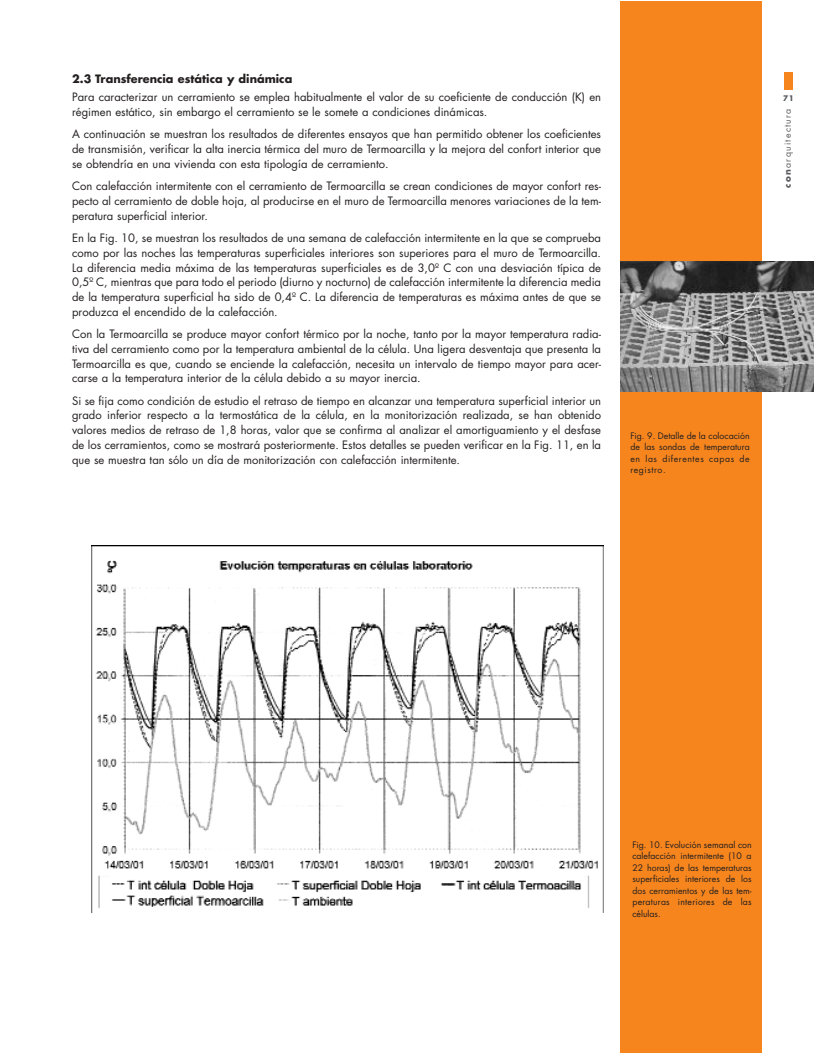
<style>
.page{position:relative;width:815px;height:1053px;background:#fff}
.page>*{position:absolute;margin:0;border:0;box-sizing:border-box;transform-origin:0 0}
.t1{font:11.25px/14.8px "Futura";color:#231f1f;text-align:justify}
.t2{font:700 11.25px "Futura";color:#231f1f}
.t3{font:8.75px/11.5px "Futura";letter-spacing:.025em;color:#231f1f;text-align:justify}
.t4{font:8.75px "Futura";letter-spacing:.15em;color:#57585b}
.t5{font:700 7.5px "Futura";color:#57585b}
.s1{font-weight:700}
</style>
<div class="page">
<div style="left:784px;top:72px;width:9px;height:18px;background:#f6851e"></div>
<div style="left:620px;top:1px;width:142px;height:1051px;background:#f6851e"></div>
<img style="left:620px;top:262px;width:194px;height:129px">
<img style="left:91px;top:545px;width:512px;height:368px">
<p class="t2" style="left:72px;top:73px;width:222px">2.3 Transferencia estática y dinámica</p>
<p class="t1" style="left:72px;top:91px;width:531px">Para caracterizar un cerramiento se emplea habitualmente el valor de su coeficiente de conducción (K) en régimen estático, sin embargo el cerramiento se le somete a condiciones dinámicas.</p>
<p class="t1" style="left:72px;top:128px;width:531px">A continuación se muestran los resultados de diferentes ensayos que han permitido obtener los coeficientes de transmisión, verificar la alta inercia térmica del muro de Termoarcilla y la mejora del confort interior que se obtendría en una vivienda con esta tipología de cerramiento.</p>
<p class="t1" style="left:72px;top:179px;width:531px">Con calefacción intermitente con el cerramiento de Termoarcilla se crean condiciones de mayor confort res&shy;pecto al cerramiento de doble hoja, al producirse en el muro de Termoarcilla menores variaciones de la tem&shy;peratura superficial interior.</p>
<p class="t1" style="left:72px;top:231px;width:531px">En la Fig. 10, se muestran los resultados de una semana de calefacción intermitente en la que se comprueba como por las noches las temperaturas superficiales interiores son superiores para el muro de Termoarcilla.<br>La diferencia media máxima de las temperaturas superficiales es de 3,0º C con una desviación típica de 0,5º C, mientras que para todo el periodo (diurno y nocturno) de calefacción intermitente la diferencia media de la temperatura superficial ha sido de 0,4º C. La diferencia de temperaturas es máxima antes de que se produzca el encendido de la calefacción.</p>
<p class="t1" style="left:72px;top:327px;width:531px">Con la Termoarcilla se produce mayor confort térmico por la noche, tanto por la mayor temperatura radia&shy;tiva del cerramiento como por la temperatura ambiental de la célula. Una ligera desventaja que presenta la Termoarcilla es que, cuando se enciende la calefacción, necesita un intervalo de tiempo mayor para acer&shy;carse a la temperatura interior de la célula debido a su mayor inercia.</p>
<p class="t1" style="left:72px;top:394px;width:531px">Si se fija como condición de estudio el retraso de tiempo en alcanzar una temperatura superficial interior un grado inferior respecto a la termostática de la célula, en la monitorización realizada, se han obtenido valores medios de retraso de 1,8 horas, valor que se confirma al analizar el amortiguamiento y el desfase de los cerramientos, como se mostrará posteriormente. Estos detalles se pueden verificar en la Fig. 11, en la que se muestra tan sólo un día de monitorización con calefacción intermitente.</p>
<p class="t3" style="left:630px;top:431px;width:121px">Fig. 9. Detalle de la colocación de las sondas de temperatura en las diferentes capas de registro.</p>
<p class="t5" style="left:783px;top:95px;width:12px">71</p>
<p class="t4" style="left:784px;top:188px;width:81px;rotate:-90deg"><span class="s1">con</span>arquitectura</p>
<p class="t3" style="left:632px;top:839px;width:121px">Fig. 10. Evolución semanal con calefacción intermitente (10 a 22 horas) de las temperaturas superficiales interiores de los dos cerramientos y de las tem&shy;peraturas interiores de las células.</p>
</div>
